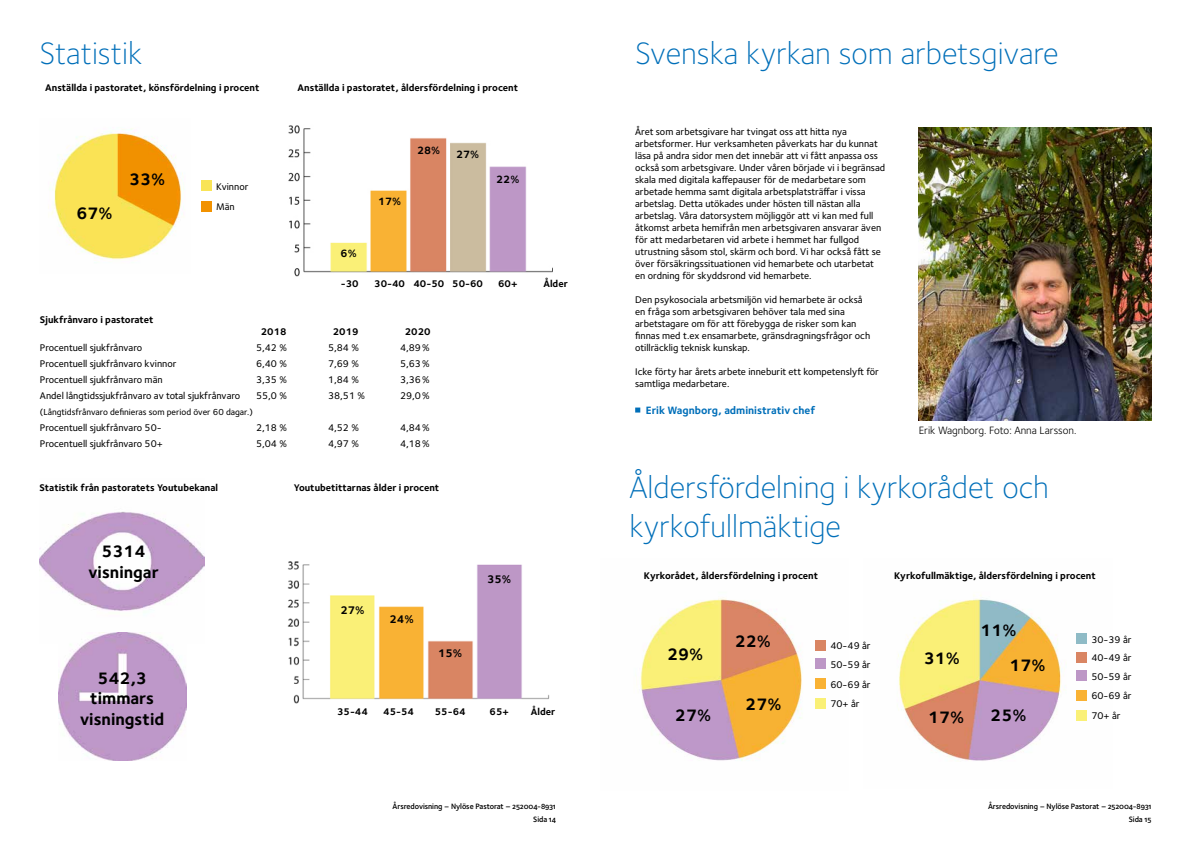
<style>
.page{position:relative;width:1191px;height:842px;background:#fff}
.page>*{position:absolute;margin:0;border:0;box-sizing:border-box;transform-origin:0 0}
.t1{font:300 32px/38.4px "Foundry Sterling OT3";color:#006fb9}
.t2{font:700 17.1px/20.5px "Foundry Sterling OT3";color:#000;text-align:center}
.t3{font:700 11.4px "Foundry Sterling OT3";color:#000}
.t4{font:700 11px "Foundry Sterling OT3";color:#006fb9}
.t5{font:11px "Foundry Sterling OT3";color:#000}
.t6{font:700 10.9px "Foundry Sterling OT3";color:#000}
.t7{font:500 10px/12px "Foundry Sterling OT3";color:#000}
.t8{font:700 10px "Foundry Sterling OT3";color:#000}
.t9{font:500 9px "Foundry Sterling OT3";color:#000}
.t10{font:600 8px/13.2px "Foundry Sterling OT3";letter-spacing:-.01em;color:#000;text-align:right}
.s1{font-size:8.2px}
</style>
<div class="page">
<img style="left:898px;top:595px;width:189px;height:166px">
<img style="left:918px;top:128px;width:233px;height:293px">
<svg style="left:635px;top:408px;width:5px;height:5px"></svg>
<img style="left:640px;top:598px;width:186px;height:163px">
<div style="left:815px;top:659px;width:11px;height:10px;background:#bd97c6"></div>
<div style="left:1076px;top:652px;width:10px;height:10px;background:#d98563"></div>
<div style="left:815px;top:678px;width:11px;height:11px;background:#f9b234"></div>
<div style="left:1076px;top:670px;width:10px;height:11px;background:#bd97c6"></div>
<div style="left:815px;top:640px;width:11px;height:11px;background:#d98563"></div>
<div style="left:1076px;top:634px;width:10px;height:10px;background:#8fbbc6"></div>
<div style="left:1076px;top:690px;width:10px;height:11px;background:#f9b234"></div>
<div style="left:815px;top:698px;width:11px;height:11px;background:#faf077"></div>
<div style="left:1076px;top:710px;width:10px;height:10px;background:#faf077"></div>
<img style="left:48px;top:128px;width:136px;height:132px">
<div style="left:201px;top:181px;width:11px;height:10px;background:#f9e457"></div>
<div style="left:201px;top:201px;width:11px;height:11px;background:#f29200"></div>
<img style="left:288px;top:125px;width:265px;height:152px">
<img style="left:40px;top:511px;width:165px;height:100px">
<img style="left:58px;top:632px;width:128px;height:128px">
<img style="left:287px;top:561px;width:263px;height:143px">
<h1 class="t1" style="left:40px;top:32px;width:104px">Statistik</h1>
<p class="t8" style="left:45px;top:80px;width:216px">Anställda i pastoratet, könsfördelning i procent</p>
<h2 class="t2" style="left:77px;top:202px;width:38px">67%</h2>
<h2 class="t2" style="left:129px;top:168px;width:38px">33%</h2>
<p class="t8" style="left:40px;top:312px;width:115px">Sjukfrånvaro i pastoratet</p>
<p class="t7" style="left:216px;top:176px;width:34px;line-height:20.4px">Kvinnor<br>Män</p>
<p class="t8" style="left:298px;top:80px;width:222px">Anställda i pastoratet, åldersfördelning i procent</p>
<p class="t6" style="left:378px;top:192px;width:25px">17%</p>
<p class="t6" style="left:417px;top:142px;width:25px">28%</p>
<p class="t6" style="left:456px;top:146px;width:25px">27%</p>
<p class="t6" style="left:496px;top:170px;width:25px">22%</p>
<p class="t6" style="left:341px;top:245px;width:18px">6%</p>
<p class="t8" style="left:341px;top:276px;width:19px">-30</p>
<p class="t8" style="left:374px;top:276px;width:110px">30-40 40-50 50-60</p>
<p class="t8" style="left:498px;top:276px;width:21px">60+</p>
<p class="t8" style="left:543px;top:276px;width:26px">Ålder</p>
<p class="t8" style="left:261px;top:324px;width:27px">2018</p>
<p class="t8" style="left:333px;top:324px;width:27px">2019</p>
<p class="t8" style="left:405px;top:324px;width:27px">2020</p>
<p class="t7" style="left:40px;top:341px;width:104px">Procentuell sjukfrånvaro</p>
<p class="t7" style="left:256px;top:341px;width:32px">5,42 %</p>
<p class="t7" style="left:328px;top:341px;width:32px">5,84 %</p>
<p class="t7" style="left:400px;top:341px;width:31px">4,89%</p>
<p class="t7" style="left:40px;top:357px;width:138px">Procentuell sjukfrånvaro kvinnor</p>
<p class="t7" style="left:256px;top:357px;width:32px">6,40 %</p>
<p class="t7" style="left:328px;top:357px;width:32px">7,69 %</p>
<p class="t7" style="left:400px;top:357px;width:31px">5,63%</p>
<p class="t7" style="left:40px;top:373px;width:124px">Procentuell sjukfrånvaro män</p>
<p class="t7" style="left:256px;top:373px;width:32px">3,35 %</p>
<p class="t7" style="left:328px;top:373px;width:32px">1,84 %</p>
<p class="t7" style="left:400px;top:373px;width:31px">3,36%</p>
<p class="t7" style="left:40px;top:389px;width:202px">Andel långtidssjukfrånvaro av total sjukfrånvaro</p>
<p class="t7" style="left:256px;top:389px;width:32px">55,0 %</p>
<p class="t7" style="left:328px;top:389px;width:38px">38,51 %</p>
<p class="t7" style="left:400px;top:389px;width:31px">29,0%</p>
<p class="t9" style="left:40px;top:405px;width:214px">(Långtidsfrånvaro definieras som period över 60 dagar.)</p>
<p class="t7" style="left:40px;top:421px;width:123px">Procentuell sjukfrånvaro 50-</p>
<p class="t7" style="left:256px;top:421px;width:32px">2,18 %</p>
<p class="t7" style="left:328px;top:421px;width:32px">4,52 %</p>
<p class="t7" style="left:400px;top:421px;width:31px">4,84%</p>
<p class="t7" style="left:40px;top:437px;width:124px">Procentuell sjukfrånvaro 50+</p>
<p class="t7" style="left:256px;top:437px;width:32px">5,04 %</p>
<p class="t7" style="left:328px;top:437px;width:32px">4,97 %</p>
<p class="t7" style="left:400px;top:437px;width:31px">4,18%</p>
<p class="t8" style="left:40px;top:480px;width:180px">Statistik från pastoratets Youtubekanal</p>
<p class="t8" style="left:294px;top:480px;width:147px">Youtubetittarnas ålder i procent</p>
<h2 class="t2" style="left:88px;top:540px;width:72px">5314 visningar</h2>
<p class="t3" style="left:340px;top:601px;width:26px">27%</p>
<p class="t3" style="left:389px;top:610px;width:26px">24%</p>
<p class="t3" style="left:438px;top:644px;width:26px">15%</p>
<p class="t3" style="left:487px;top:570px;width:26px">35%</p>
<h2 class="t2" style="left:80px;top:667px;width:86px">542,3 timmars visningstid</h2>
<p class="t8" style="left:337px;top:704px;width:32px">35-44</p>
<p class="t8" style="left:383px;top:704px;width:32px">45-54</p>
<p class="t8" style="left:435px;top:704px;width:32px">55-64</p>
<p class="t8" style="left:489px;top:704px;width:21px">65+</p>
<p class="t8" style="left:531px;top:704px;width:26px">Ålder</p>
<p class="t10" style="left:392px;top:799px;width:165px">Årsredovisning – Nylöse Pastorat <span class="s1">–</span> 252004-8931<br>Sida 14</p>
<h1 class="t1" style="left:635px;top:32px;width:425px">Svenska kyrkan som arbetsgivare</h1>
<p class="t7" style="left:635px;top:125px;width:251px">Året som arbetsgivare har tvingat oss att hitta nya arbetsformer. Hur verksamheten påverkats har du kunnat läsa på andra sidor men det innebär att vi fått anpassa oss också som arbetsgivare. Under våren började vi i begränsad skala med digitala kaffepauser för de medarbetare som arbetade hemma samt digitala arbetsplatsträffar i vissa arbetslag. Detta utökades under hösten till nästan alla arbetslag. Våra datorsystem möjliggör att vi kan med full åtkomst arbeta hemifrån men arbetsgivaren ansvarar även för att medarbetaren vid arbete i hemmet har fullgod utrustning såsom stol, skärm och bord. Vi har också fått se över försäkringssituationen vid hemarbete och utarbetat en ordning för skyddsrond vid hemarbete.</p>
<p class="t7" style="left:635px;top:293px;width:236px">Den psykosociala arbetsmiljön vid hemarbete är också en fråga som arbetsgivaren behöver tala med sina arbetstagare om för att förebygga de risker som kan finnas med t.ex ensamarbete, gränsdragningsfrågor och otillräcklig teknisk kunskap.</p>
<p class="t7" style="left:635px;top:365px;width:245px">Icke förty har årets arbete inneburit ett kompetenslyft för samtliga medarbetare.</p>
<p class="t4" style="left:646px;top:401px;width:171px">Erik Wagnborg, administrativ chef</p>
<p class="t5" style="left:918px;top:422px;width:159px">Erik Wagnborg. Foto: Anna Larsson.</p>
<h1 class="t1" style="left:629px;top:466px;width:421px">Åldersfördelning i kyrkorådet och kyrkofullmäktige</h1>
<p class="t8" style="left:644px;top:567px;width:176px">Kyrkorådet, åldersfördelning i procent</p>
<p class="t8" style="left:894px;top:567px;width:203px">Kyrkofullmäktige, åldersfördelning i procent</p>
<h2 class="t2" style="left:667px;top:643px;width:38px">29%</h2>
<h2 class="t2" style="left:735px;top:630px;width:38px">22%</h2>
<p class="t7" style="left:830px;top:639px;width:42px">40-49 år</p>
<p class="t7" style="left:830px;top:658px;width:42px">50-59 år</p>
<p class="t7" style="left:830px;top:677px;width:42px">60-69 år</p>
<h2 class="t2" style="left:923px;top:647px;width:38px">31%</h2>
<h2 class="t2" style="left:980px;top:619px;width:38px">11%</h2>
<h2 class="t2" style="left:1009px;top:654px;width:38px">17%</h2>
<p class="t7" style="left:1091px;top:633px;width:42px">30-39 år</p>
<p class="t7" style="left:1091px;top:651px;width:42px">40-49 år</p>
<p class="t7" style="left:1091px;top:669px;width:42px">50-59 år</p>
<p class="t7" style="left:1091px;top:689px;width:42px">60-69 år</p>
<h2 class="t2" style="left:745px;top:693px;width:38px">27%</h2>
<p class="t7" style="left:830px;top:697px;width:31px">70+ år</p>
<h2 class="t2" style="left:675px;top:704px;width:38px">27%</h2>
<p class="t7" style="left:1091px;top:709px;width:31px">70+ år</p>
<h2 class="t2" style="left:990px;top:704px;width:38px">25%</h2>
<h2 class="t2" style="left:928px;top:706px;width:38px">17%</h2>
<p class="t10" style="left:988px;top:799px;width:165px">Årsredovisning – Nylöse Pastorat <span class="s1">–</span> 252004-8931<br>Sida 15</p>
</div>
